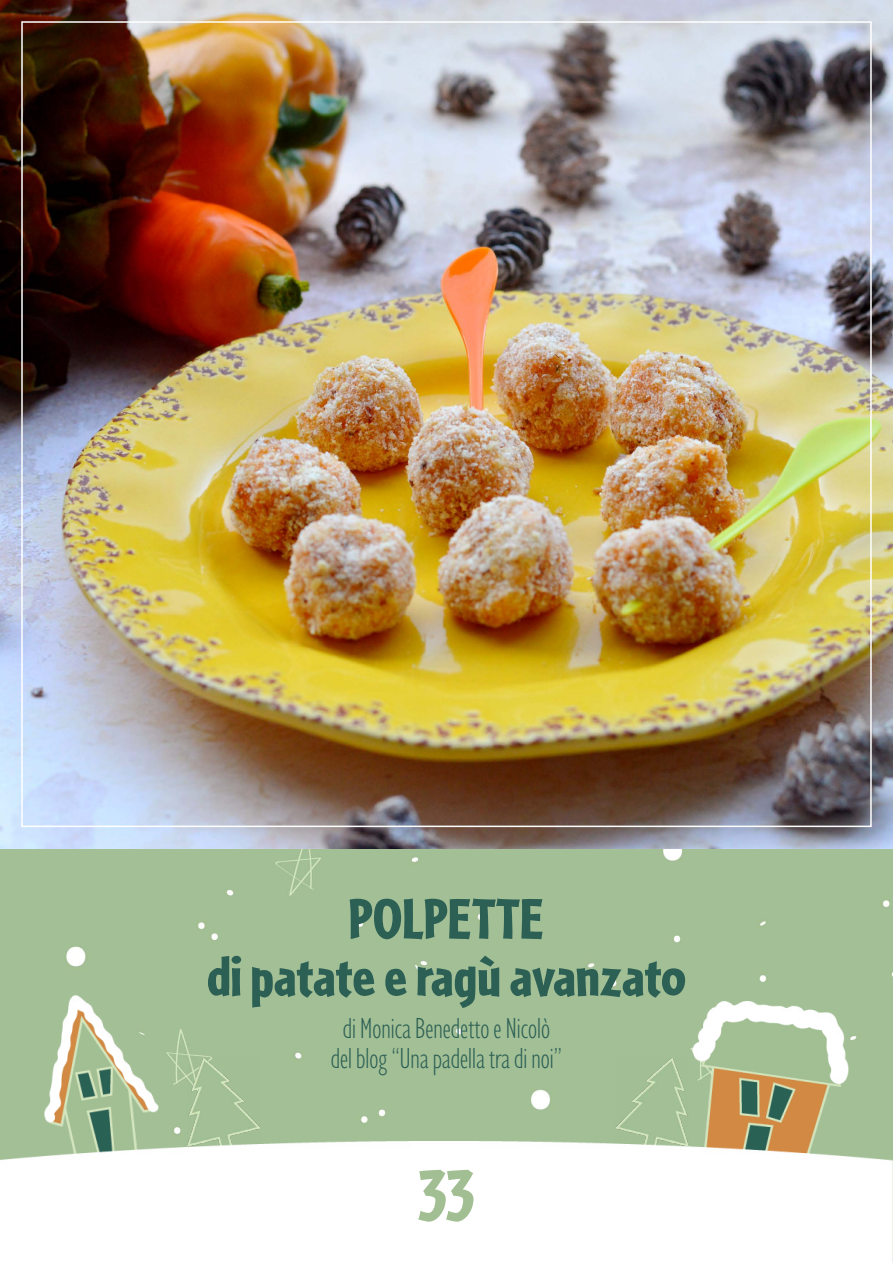
<style>
.page{position:relative;width:893px;height:1263px;background:#fff}
.page>*{position:absolute;margin:0;border:0;box-sizing:border-box;transform-origin:0 0}
.t1{font:900 75px "Cafeteria";color:#a2bf93}
.t2{font:900 60px/57px "Cafeteria";color:#2c6054;text-align:center}
.t3{font:300 condensed 30px/30px "Gill Sans Nova";color:#2c6054;text-align:center}
</style>
<div class="page">
<div style="left:0;top:848px;width:893px;height:293px;background:#a3bf96"></div>
<img style="left:0;top:0;width:893px;height:848px">
<img style="left:693px;top:1001px;width:156px;height:140px">
<img style="left:44px;top:995px;width:115px;height:146px">
<img style="left:187px;top:1058px;width:73px;height:83px">
<img style="left:616px;top:1058px;width:72px;height:83px">
<img style="left:0;top:1141px;width:893px;height:122px">
<h2 class="t2" style="left:207px;top:889px;width:480px">POLPETTE<br>di patate e ragù avanzato</h2>
<p class="t3" style="left:331px;top:1012px;width:233px">di Monica Benedetto e Nicolò del blog “Una padella tra di noi”</p>
<h1 class="t1" style="left:418px;top:1149px;width:58px">33</h1>
</div>
